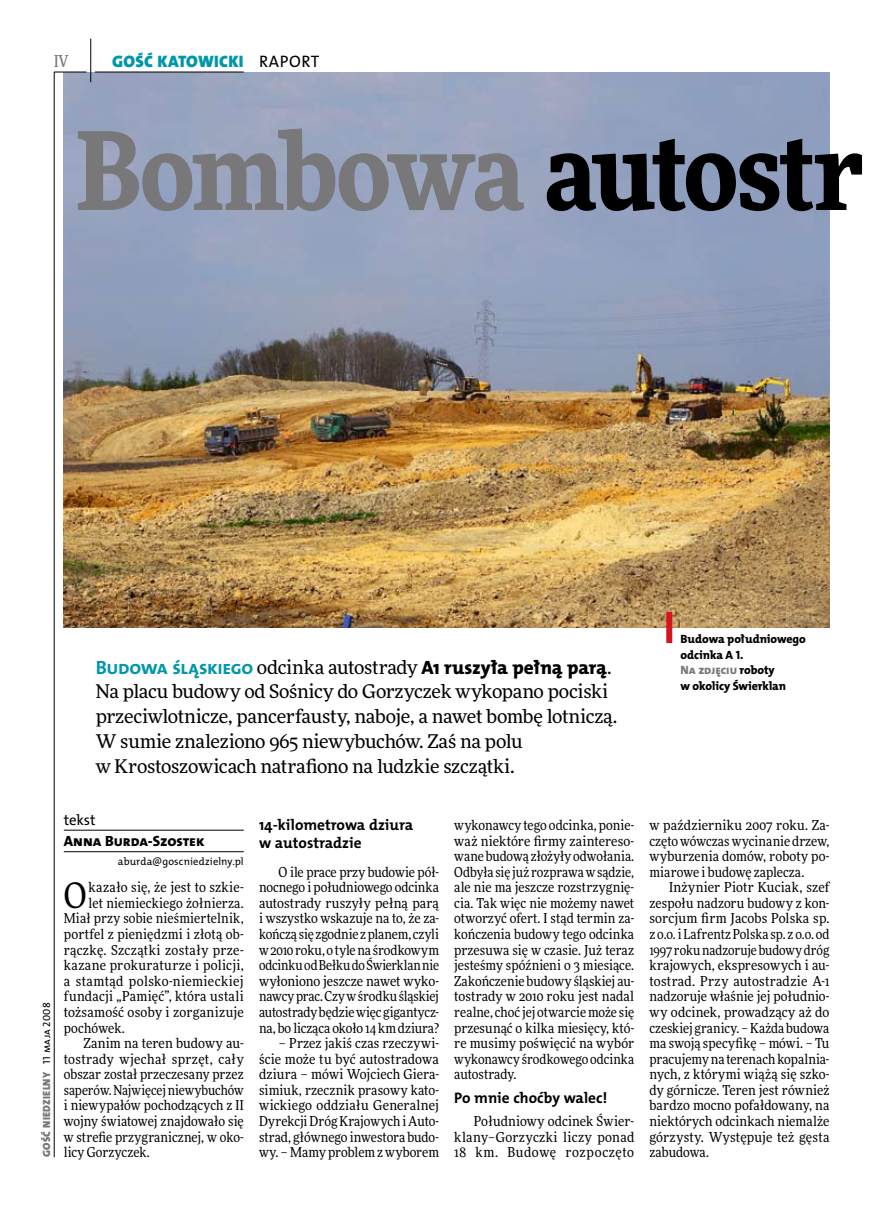
<style>
.page{position:relative;width:872px;height:1221px;background:#fff}
.page>*{position:absolute;margin:0;border:0;box-sizing:border-box;transform-origin:0 0}
.t1{font:900 108px "Freeday Narrow";letter-spacing:-.02em;color:#787779}
.t2{font:35.25px "Freeday Narrow News";color:#000}
.t3{font:18.9px/24.9px "Freeday News";letter-spacing:-.015em;color:#000}
.t4{font:16.65px "The Mix HP9 Blk";letter-spacing:.02em;color:#0097aa}
.t5{font:16.65px "The Mix HP5 Plain";letter-spacing:.03em;color:#000}
.t6{font:500 16.5px "Freeday Narrow";color:#787779;scale:.9 1}
.t7{font:15.3px/17.7px "The Mix HP7 Bld";color:#000}
.t8{font:14.85px "The Mix HP8 Ex Bld";letter-spacing:-.005em;color:#000}
.t9{font:14.85px "The Mix HP5 Plain";color:#000}
.t10{font:13.8px/15.6px "Freeday Narrow News";letter-spacing:.01em;color:#000;text-align:justify}
.t11{font:13.8px "Freeday Narrow News";letter-spacing:.03em;color:#000}
.t12{font:12px/15.6px "The Mix HP8 Ex Bld";letter-spacing:-.005em;color:#000}
.t13{font:10.5px "The Mix HP9 Blk";letter-spacing:.025em;color:#787779}
.t14{font:10.5px "The Mix HP5 Plain";letter-spacing:.01em;color:#000}
.s1{color:#000}
.s2{font-family:"The Mix HP7 Bld";font-size:19.35px;color:#0097aa}
.s3{font-family:"The Mix HP8 Ex Bld";font-size:19.35px}
.s4{font-family:"The Mix HP5 Plain";color:#000}
.s5{color:#787779}
</style>
<div class="page">
<hr style="left:54px;top:72px;width:1px;height:1085px;background:#000">
<img style="left:64px;top:72px;width:765px;height:555px">
<hr style="left:90px;top:39px;width:1px;height:43px;background:#000">
<hr style="left:54px;top:72px;width:33px;height:1px;background:#000">
<hr style="left:95px;top:72px;width:149px;height:1px;background:#000">
<hr style="left:64px;top:829px;width:180px;height:1px;background:#000">
<hr style="left:64px;top:851px;width:180px;height:1px;background:#000">
<div style="left:666px;top:612px;width:6px;height:31px;background:#d4151f"></div>
<p class="t6" style="left:54px;top:50px;width:17px">IV</p>
<p class="t4" style="left:112px;top:50px;width:133px">GOŚĆ KATOWICKI</p>
<p class="t5" style="left:259px;top:50px;width:59px">raport</p>
<h1 class="t1" style="left:76px;top:100px;width:791px">Bombowa <span class="s1">autostr</span></h1>
<p class="t3" style="left:96px;top:654px;width:523px"><span class="s2">Budowa śląskiego</span> odcinka autostrady <span class="s3">A1 ruszyła pełną parą</span>.<br>Na placu budowy od Sośnicy do Gorzyczek wykopano pociski przeciwlotnicze, pancerfausty, naboje, a nawet bombę lotniczą.<br>W sumie znaleziono 965 niewybuchów. Zaś na polu<br>w Krostoszowicach natrafiono na ludzkie szczątki.</p>
<p class="t13" style="left:40px;top:1156px;width:156px;rotate:-90deg">GOŚĆ NIEDZIELNY <span class="s4">11 maja 2008</span></p>
<p class="t9" style="left:64px;top:810px;width:33px">tekst</p>
<p class="t8" style="left:64px;top:831px;width:142px">Anna Burda-Szostek</p>
<p class="t14" style="left:118px;top:854px;width:127px">aburda@goscniedzielny.pl</p>
<h2 class="t2" style="left:64px;top:873px;width:24px">O</h2>
<p class="t10" style="left:89px;top:879px;width:157px">kazało się, że jest to szkie-</p>
<p class="t10" style="left:89px;top:895px;width:157px">let niemieckiego żołnierza.</p>
<p class="t10" style="left:64px;top:910px;width:181px">Miał przy sobie nieśmiertelnik,</p>
<p class="t10" style="left:64px;top:926px;width:181px">portfel z pieniędzmi i złotą ob-</p>
<p class="t10" style="left:64px;top:941px;width:181px">rączkę. Szczątki zostały prze-</p>
<p class="t10" style="left:64px;top:957px;width:181px">kazane prokuraturze i policji,</p>
<p class="t11" style="left:64px;top:972px;width:181px">a stamtąd polsko-niemieckiej</p>
<p class="t10" style="left:64px;top:988px;width:181px">fundacji „Pamięć”, która ustali</p>
<p class="t10" style="left:64px;top:1004px;width:181px">tożsamość osoby i zorganizuje</p>
<p class="t10" style="left:64px;top:1019px;width:63px">pochówek.</p>
<p class="t10" style="left:83px;top:1035px;width:162px">Zanim na teren budowy au-</p>
<p class="t11" style="left:64px;top:1050px;width:181px">tostrady wjechał sprzęt, cały</p>
<p class="t10" style="left:64px;top:1066px;width:181px">obszar został przeczesany przez</p>
<p class="t10" style="left:64px;top:1081px;width:181px">saperów. Najwięcej niewybuchów</p>
<p class="t10" style="left:64px;top:1097px;width:181px">i niewypałów pochodzących z II</p>
<p class="t10" style="left:64px;top:1112px;width:181px">wojny światowej znajdowało się</p>
<p class="t10" style="left:64px;top:1128px;width:181px">w strefie przygranicznej, w oko-</p>
<p class="t10" style="left:64px;top:1144px;width:87px">licy Gorzyczek.</p>
<p class="t7" style="left:259px;top:816px;width:156px">14-kilometrowa dziura w autostradzie</p>
<p class="t10" style="left:259px;top:863px;width:181px;text-indent:20px">O ile prace przy budowie pół&shy;nocnego i południowego odcinka autostrady ruszyły pełną parą i wszystko wskazuje na to, że za&shy;kończą się zgodnie zplanem, czyli w2010 roku, o tyle na środkowym odcinku od Bełku do Świerklan nie wyłoniono jeszcze nawet wyko&shy;nawcy prac. Czy wśrodku śląskiej autostrady będzie więc gigantycz&shy;na, bo licząca około 14 km dziura?</p>
<p class="t10" style="left:259px;top:1035px;width:181px;text-indent:20px">– Przez jakiś czas rzeczywi&shy;ście może tu być autostradowa dziura – mówi Wojciech Giera&shy;simiuk, rzecznik prasowy kato&shy;wickiego oddziału Generalnej Dyrekcji Dróg Krajowych iAuto&shy;strad, głównego inwestora budo&shy;wy. – Mamy problem z wyborem</p>
<p class="t10" style="left:454px;top:817px;width:181px">wykonawcy tego odcinka, ponie&shy;waż niektóre firmy zaintereso&shy;wane budową złożyły odwołania.<br>Odbyła się już rozprawa wsądzie, ale nie ma jeszcze rozstrzygnię&shy;cia. Tak więc nie możemy nawet otworzyć ofert. I stąd termin za&shy;kończenia budowy tego odcinka przesuwa się w czasie. Już teraz jesteśmy spóźnieni o 3 miesiące.<br>Zakończenie budowy śląskiej au&shy;tostrady w 2010 roku jest nadal realne, choć jej otwarcie może się przesunąć o kilka miesięcy, któ&shy;re musimy poświęcić na wybór wykonawcy środkowego odcinka autostrady.</p>
<p class="t7" style="left:454px;top:1089px;width:155px">Po mnie choćby walec!</p>
<p class="t10" style="left:454px;top:1112px;width:181px;text-indent:20px">Południowy odcinek Świer&shy;klany–Gorzyczki liczy ponad 18 km. Budowę rozpoczęto</p>
<p class="t12" style="left:680px;top:631px;width:127px">Budowa południowego odcinka A 1.<br><span class="s5">Na zdjęciu</span> roboty<br>w okolicy Świerklan</p>
<p class="t10" style="left:649px;top:817px;width:181px">w październiku 2007 roku. Za&shy;częto wówczas wycinanie drzew, wyburzenia domów, roboty po&shy;miarowe i budowę zaplecza.</p>
<p class="t10" style="left:649px;top:879px;width:181px;text-indent:20px">Inżynier Piotr Kuciak, szef zespołu nadzoru budowy z kon&shy;sorcjum firm Jacobs Polska sp. z o.o.i Lafrentz Polska sp. z o.o. od 1997 roku nadzoruje budowy dróg krajowych, ekspresowych i au&shy;tostrad. Przy autostradzie A-1 nadzoruje właśnie jej południo&shy;wy odcinek, prowadzący aż do czeskiej granicy. – Każda budowa ma swoją specyfikę – mówi. – Tu pracujemy na terenach kopalnia&shy;nych, z którymi wiążą się szko&shy;dy górnicze. Teren jest również bardzo mocno pofałdowany, na niektórych odcinkach niemalże górzysty. Występuje też gęsta zabudowa.</p>
</div>
